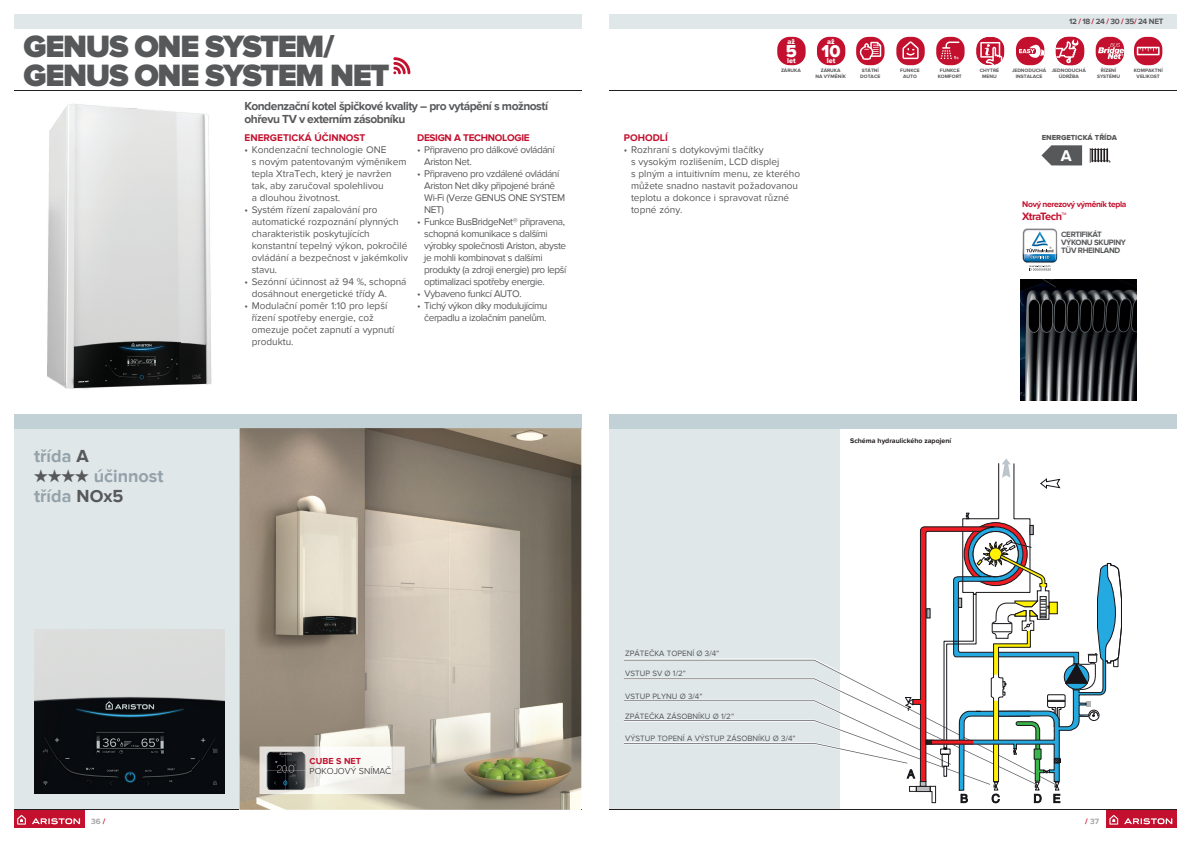
<style>
.page{position:relative;width:1191px;height:842px;background:#fff}
.page>*{position:absolute;margin:0;border:0;box-sizing:border-box;transform-origin:0 0}
.t1{font:900 32px/29px "Proxima Nova";letter-spacing:-.04em;color:#57585a}
.t2{font:700 18px/20px "Proxima Nova";color:#94a2aa}
.t3{font:17.8px "Proxima Nova Extrabld";color:#fff}
.t4{font:700 16px "Proxima Nova";color:#fff}
.t5{font:700 12px/12px "Proxima Nova";letter-spacing:-.04em;color:#57585a}
.t6{font:700 11px "Proxima Nova";letter-spacing:-.04em;color:#c3102e}
.t7{font:10px/12px "Proxima Nova";color:#57585a}
.t8{font:10px/12px "Proxima Nova";letter-spacing:-.04em;color:#57585a}
.t9{font:700 10px "Proxima Nova";color:#c3102e}
.t10{font:700 10px "Proxima Nova";letter-spacing:-.03em;color:#c3102e}
.t11{font:300 9px "Proxima Nova";color:#231f20}
.t12{font:700 9px "Proxima Nova";color:#c3102e}
.t13{font:700 8.5px "Proxima Nova";letter-spacing:-.04em;color:#c3102e}
.t14{font:8px "Proxima Nova";color:#57585a}
.t15{font:700 8px/8px "Proxima Nova";letter-spacing:-.04em;color:#57585a}
.t16{font:700 8px "Proxima Nova";color:#a8a6a6}
.t17{font:7.5px "Proxima Nova Extrabld";color:#57585a}
.t18{font:7.3px "Proxima Nova Extrabld";color:#fff}
.t19{font:700 7px "Proxima Nova";color:#231f20}
.t20{font:700 5px/5.2px "Proxima Nova";color:#57585a;text-align:center}
.s1{color:#57585a}
.s2{color:#c3102e}
</style>
<div class="page">
<div style="left:609px;top:14px;width:567px;height:14px;background:#e0e7e9"></div>
<div style="left:14px;top:14px;width:567px;height:14px;background:#e0e7e9"></div>
<div style="left:14px;top:428px;width:230px;height:382px;background:#e0e7e9"></div>
<div style="left:609px;top:428px;width:231px;height:382px;background:#e0e7e9"></div>
<hr style="left:14px;top:810px;width:567px;height:1px;background:#231f20">
<hr style="left:14px;top:91px;width:567px;height:1px;background:#231f20">
<hr style="left:609px;top:810px;width:567px;height:1px;background:#231f20">
<div style="left:14px;top:810px;width:71px;height:17px;background:#c3102e"></div>
<svg style="left:17px;top:815px;width:9px;height:10px"></svg>
<svg style="left:32px;top:818px;width:48px;height:6px"></svg>
<div style="left:1106px;top:810px;width:70px;height:17px;background:#c3102e"></div>
<svg style="left:1109px;top:815px;width:9px;height:10px"></svg>
<svg style="left:1124px;top:818px;width:48px;height:6px"></svg>
<hr style="left:609px;top:91px;width:567px;height:1px;background:#231f20">
<div style="left:14px;top:414px;width:567px;height:14px;background:#c2d1d5"></div>
<div style="left:609px;top:414px;width:567px;height:14px;background:#c2d1d5"></div>
<div style="left:1134px;top:37px;width:28px;height:28px;background:#c3102e;border-radius:12px"></div>
<svg style="left:1136px;top:47px;width:23px;height:8px"></svg>
<div style="left:856px;top:37px;width:28px;height:28px;background:#c3102e;border-radius:12px"></div>
<svg style="left:859px;top:42px;width:22px;height:18px"></svg>
<div style="left:896px;top:37px;width:28px;height:28px;background:#c3102e;border-radius:12px"></div>
<svg style="left:902px;top:41px;width:16px;height:18px"></svg>
<div style="left:936px;top:37px;width:28px;height:28px;background:#c3102e;border-radius:12px"></div>
<svg style="left:940px;top:42px;width:19px;height:17px"></svg>
<svg style="left:976px;top:37px;width:28px;height:28px"></svg>
<div style="left:1016px;top:37px;width:28px;height:28px;background:#c3102e;border-radius:12px"></div>
<svg style="left:1019px;top:45px;width:25px;height:13px"></svg>
<div style="left:1055px;top:37px;width:29px;height:28px;background:#c3102e;border-radius:12px"></div>
<svg style="left:1055px;top:39px;width:23px;height:25px"></svg>
<div style="left:1095px;top:37px;width:29px;height:28px;background:#c3102e;border-radius:12px"></div>
<svg style="left:1098px;top:43px;width:26px;height:16px"></svg>
<div style="left:777px;top:37px;width:28px;height:28px;background:#c3102e;border-radius:12px"></div>
<div style="left:817px;top:37px;width:28px;height:28px;background:#c3102e;border-radius:12px"></div>
<img style="left:47px;top:104px;width:165px;height:285px">
<img style="left:239px;top:428px;width:342px;height:382px">
<img style="left:260px;top:747px;width:144px;height:47px">
<img style="left:265px;top:750px;width:41px;height:40px">
<svg style="left:1041px;top:145px;width:41px;height:20px"></svg>
<svg style="left:1089px;top:148px;width:21px;height:15px"></svg>
<img style="left:34px;top:629px;width:191px;height:165px">
<svg style="left:1057px;top:233px;width:1px;height:26px"></svg>
<svg style="left:1022px;top:228px;width:35px;height:43px"></svg>
<img style="left:1020px;top:279px;width:117px;height:122px">
<svg style="left:393px;top:57px;width:17px;height:17px"></svg>
<svg style="left:1098px;top:563px;width:24px;height:156px"></svg>
<svg style="left:624px;top:458px;width:474px;height:345px"></svg>
<h1 class="t1" style="left:23px;top:33px;width:368px">GENUS ONE SYSTEM/<br>GENUS ONE SYSTEM NET</h1>
<p class="t5" style="left:244px;top:101px;width:305px">Kondenzační kotel špičkové kvality – pro vytápění s možností ohřevu TV v externím zásobníku</p>
<h2 class="t2" style="left:34px;top:447px;width:56px">třída <span class="s1">A</span></h2>
<h2 class="t2" style="left:34px;top:467px;width:131px"><span class="s1">★★★★</span> účinnost třída <span class="s1">NOx5</span></h2>
<p class="t9" style="left:244px;top:132px;width:122px">ENERGETICKÁ ÚČINNOST</p>
<p class="t7" style="left:252px;top:144px;width:156px;text-indent:-7px">• Kondenzační technologie ONE<br>s novým patentovaným výměníkem tepla XtraTech, který je navržen tak, aby zaručoval spolehlivou<br>a dlouhou životnost.</p>
<p class="t7" style="left:252px;top:204px;width:158px;text-indent:-7px">• Systém řízení zapalování pro automatické rozpoznání plynných charakteristik poskytujících konstantní tepelný výkon, pokročilé ovládání a bezpečnost v jakémkoliv stavu.</p>
<p class="t7" style="left:252px;top:276px;width:156px;text-indent:-7px">• Sezónní účinnost až 94 %, schopná dosáhnout energetické třídy A.</p>
<p class="t7" style="left:252px;top:300px;width:144px;text-indent:-7px">• Modulační poměr 1:10 pro lepší řízení spotřeby energie, což omezuje počet zapnutí a vypnutí produktu.</p>
<p class="t10" style="left:417px;top:132px;width:114px">DESIGN A TECHNOLOGIE</p>
<p class="t8" style="left:424px;top:144px;width:132px;text-indent:-7px">• Připraveno pro dálkové ovládání<br>Ariston Net.</p>
<p class="t8" style="left:424px;top:168px;width:142px;text-indent:-7px">• Připraveno pro vzdálené ovládání<br>Ariston Net díky připojené bráně<br>Wi-Fi (Verze GENUS ONE SYSTEM<br>NET)</p>
<p class="t8" style="left:424px;top:216px;width:143px;text-indent:-7px">• Funkce BusBridgeNet® připravena, schopná komunikace s dalšími výrobky společnosti Ariston, abyste je mohli kombinovat s dalšími produkty (a zdroji energie) pro lepší optimalizaci spotřeby energie.</p>
<p class="t8" style="left:417px;top:288px;width:106px">• Vybaveno funkcí AUTO.</p>
<p class="t8" style="left:417px;top:300px;width:132px;text-align:right">• Tichý výkon díky modulujícímu čerpadlu a izolačním panelům.</p>
<p class="t18" style="left:787px;top:37px;width:9px">až</p>
<h3 class="t3" style="left:786px;top:40px;width:13px">5</h3>
<p class="t18" style="left:787px;top:56px;width:10px">let</p>
<p class="t20" style="left:781px;top:68px;width:21px">ZÁRUKA</p>
<p class="t18" style="left:827px;top:37px;width:9px">až</p>
<h3 class="t3" style="left:821px;top:40px;width:21px">10</h3>
<p class="t18" style="left:827px;top:56px;width:10px">let</p>
<p class="t20" style="left:815px;top:68px;width:32px">ZÁRUKA<br>NA VÝMĚNÍK</p>
<p class="t15" style="left:1069px;top:18px;width:96px">12 <span class="s2">/</span> 18 <span class="s2">/</span> 24 <span class="s2">/</span> 30 <span class="s2">/</span> 35<span class="s2">/</span> 24 NET</p>
<p class="t20" style="left:860px;top:68px;width:22px;text-align:left">STÁTNÍ<br>DOTACE</p>
<p class="t20" style="left:900px;top:68px;width:21px">FUNKCE<br>AUTO</p>
<p class="t20" style="left:937px;top:68px;width:26px">FUNKCE<br>KOMFORT</p>
<p class="t20" style="left:979px;top:68px;width:21px">CHYTRÉ<br>MENU</p>
<p class="t20" style="left:1012px;top:68px;width:36px">JEDNODUCHÁ<br>INSTALACE</p>
<p class="t20" style="left:1051px;top:68px;width:36px">JEDNODUCHÁ<br>ÚDRŽBA</p>
<p class="t20" style="left:1097px;top:68px;width:24px">ŘÍZENÍ<br>SYSTÉMU</p>
<p class="t20" style="left:1133px;top:68px;width:30px">KOMPAKTNÍ<br>VELIKOST</p>
<p class="t9" style="left:624px;top:132px;width:46px">POHODLÍ</p>
<p class="t7" style="left:631px;top:144px;width:171px;text-indent:-7px">• Rozhraní s dotykovými tlačítky<br>s vysokým rozlišením, LCD displej<br>s plným a intuitivním menu, ze kterého můžete snadno nastavit požadovanou teplotu a dokonce i spravovat různé topné zóny.</p>
<p class="t17" style="left:1041px;top:134px;width:77px">ENERGETICKÁ TŘÍDA</p>
<h3 class="t4" style="left:1061px;top:146px;width:12px">A</h3>
<p class="t13" style="left:1022px;top:199px;width:106px">Nový nerezový výměník tepla</p>
<p class="t6" style="left:1022px;top:210px;width:46px">XtraTech™</p>
<p class="t15" style="left:1061px;top:231px;width:66px">CERTIFIKÁT<br>VÝKONU SKUPINY<br>TÜV RHEINLAND</p>
<p class="t19" style="left:850px;top:437px;width:102px">Schéma hydraulického zapojení</p>
<p class="t12" style="left:309px;top:756px;width:53px">CUBE S NET</p>
<p class="t11" style="left:309px;top:767px;width:83px">POKOJOVÝ SNÍMAČ</p>
<p class="t14" style="left:625px;top:649px;width:96px">ZPÁTEČKA TOPENÍ Ø 3/4”</p>
<p class="t14" style="left:625px;top:669px;width:62px">VSTUP SV Ø 1/2”</p>
<p class="t14" style="left:625px;top:691px;width:79px">VSTUP PLYNU Ø 3/4”</p>
<p class="t14" style="left:625px;top:712px;width:110px">ZPÁTEČKA ZÁSOBNÍKU Ø 1/2”</p>
<p class="t14" style="left:625px;top:734px;width:172px">VÝSTUP TOPENÍ A VÝSTUP ZÁSOBNÍKU Ø 3/4”</p>
<p class="t16" style="left:91px;top:817px;width:16px">36 <span class="s2">/</span></p>
<p class="t16" style="left:1085px;top:817px;width:15px"><span class="s2">/</span> 37</p>
</div>
